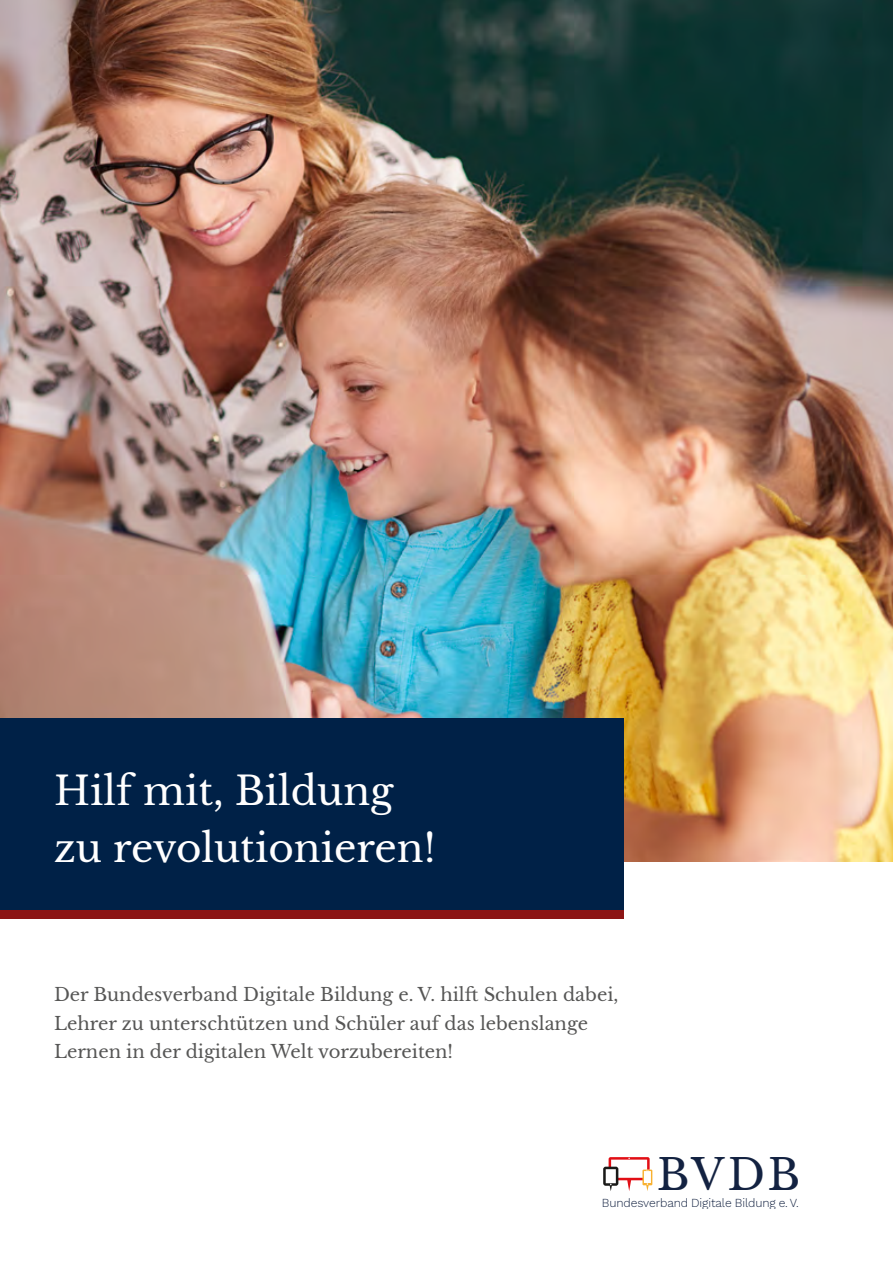
<style>
.page{position:relative;width:893px;height:1263px;background:#fff}
.page>*{position:absolute;margin:0;border:0;box-sizing:border-box;transform-origin:0 0}
.t1{font:42.15px "Libre Baskerville";color:#132241}
.t2{font:39px/57px "Libre Baskerville";color:#fff}
.t3{font:18px/28.5px "Libre Baskerville";color:#565655}
.t4{font:300 12.15px "Work Sans";letter-spacing:-.01em;color:#132241}
</style>
<div class="page">
<img style="left:0;top:0;width:893px;height:861px">
<svg style="left:603px;top:1157px;width:49px;height:34px"></svg>
<div style="left:0;top:910px;width:623px;height:8px;background:#8c1515"></div>
<div style="left:0;top:719px;width:623px;height:191px;background:#002147"></div>
<h2 class="t2" style="left:54px;top:762px;width:383px">Hilf mit, Bildung zu revolutionieren!</h2>
<p class="t3" style="left:54px;top:980px;width:566px">Der Bundesverband Digitale Bildung e. V. hilft Schulen dabei,<br>Lehrer zu unterschtützen und Schüler auf das lebenslange<br>Lernen in der digitalen Welt vorzubereiten!</p>
<h1 class="t1" style="left:657px;top:1149px;width:144px">BVDB</h1>
<p class="t4" style="left:602px;top:1193px;width:198px">Bundesverband Digitale Bildung e. V.</p>
</div>
